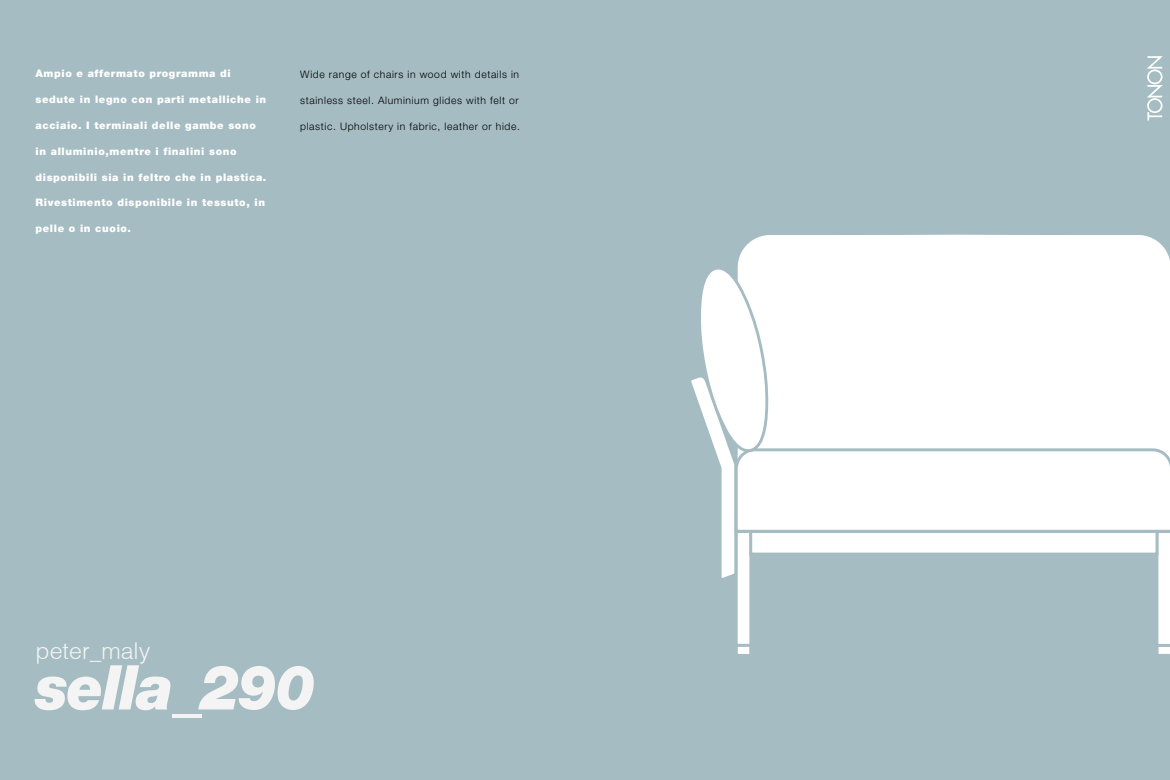
<style>
.page{position:relative;width:1170px;height:780px;background:#fff}
.page>*{position:absolute;margin:0;border:0;box-sizing:border-box;transform-origin:0 0}
.t1{font:italic 900 61.88px "Helvetica Neue";letter-spacing:-.03em;color:#f3f4f3;scale:.96 1}
.t2{font:300 23.25px "Helvetica";color:#f3f4f3}
.t3{font:900 10.25px "Helvetica 95";letter-spacing:.06em;color:#fff}
.t4{font:300 10.25px "Helvetica Neue";letter-spacing:.06em;color:#000}
</style>
<div class="page">
<div style="left:0;top:0;width:1169px;height:780px;background:#a5bcc2"></div>
<svg style="left:691px;top:213px;width:479px;height:447px"></svg>
<svg style="left:1147px;top:56px;width:15px;height:64px"></svg>
<p class="t3" style="left:36px;top:68px;width:197px">Ampio e affermato programma di</p>
<p class="t3" style="left:36px;top:93px;width:232px">sedute in legno con parti metalliche in</p>
<p class="t3" style="left:36px;top:119px;width:222px">acciaio. I terminali delle gambe sono</p>
<p class="t3" style="left:36px;top:145px;width:202px">in alluminio,mentre i finalini sono</p>
<p class="t3" style="left:36px;top:171px;width:232px">disponibili sia in feltro che in plastica.</p>
<p class="t3" style="left:36px;top:197px;width:231px">Rivestimento disponibile in tessuto, in</p>
<p class="t3" style="left:36px;top:222px;width:97px">pelle o in cuoio.</p>
<p class="t4" style="left:300px;top:68px;width:220px">Wide range of chairs in wood with details in</p>
<p class="t4" style="left:300px;top:94px;width:220px">stainless steel. Aluminium glides with felt or</p>
<p class="t4" style="left:300px;top:120px;width:221px">plastic. Upholstery in fabric, leather or hide.</p>
<h2 class="t2" style="left:36px;top:636px;width:116px">peter_maly</h2>
<h1 class="t1" style="left:36px;top:649px;width:293px">sella_290</h1>
</div>
